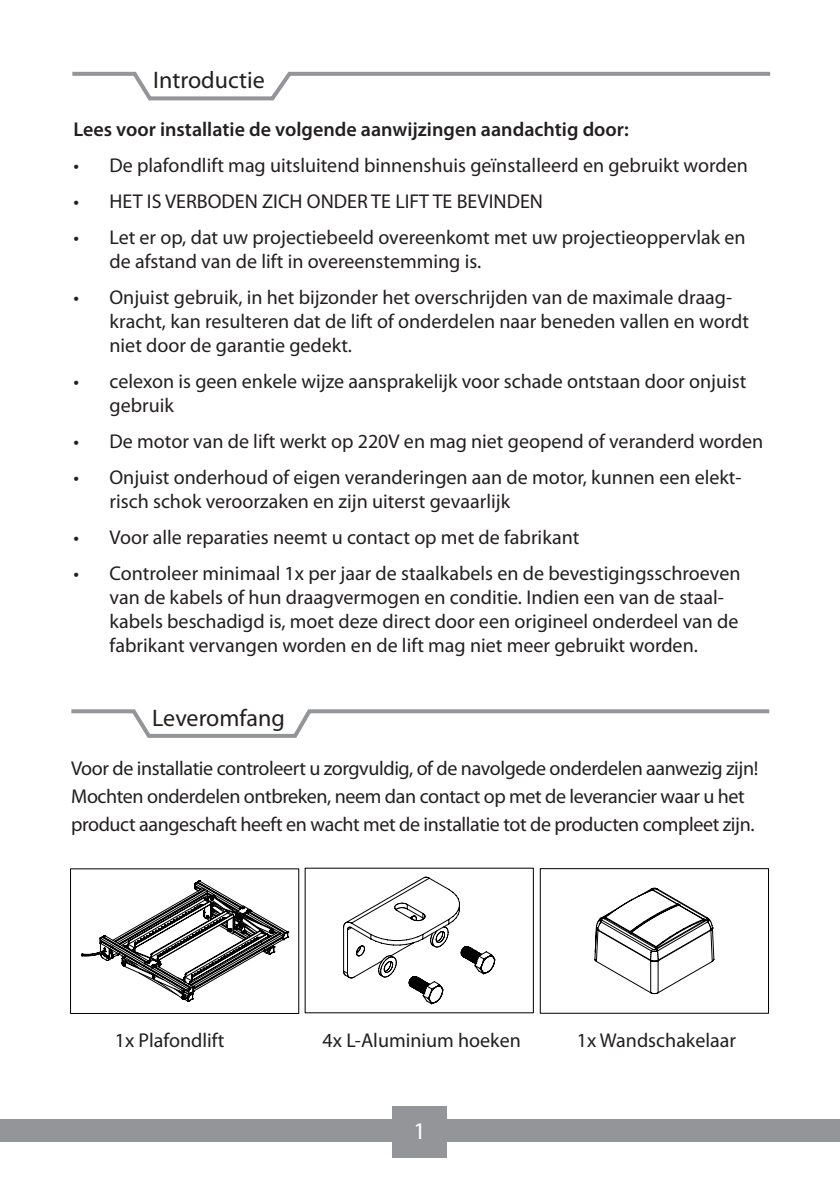
<style>
.page{position:relative;width:840px;height:1191px;background:#fff}
.page>*{position:absolute;margin:0;border:0;box-sizing:border-box;transform-origin:0 0}
.t1{font:24px "Myriad Pro";color:#231f20}
.t2{font:24px "Myriad Pro";color:#fff}
.t3{font:20px/24px "Myriad Pro";color:#231f20}
.t4{font:20px/28px "Myriad Pro";letter-spacing:-.02em;color:#231f20}
.t5{font:600 20px "Myriad Pro";color:#231f20}
</style>
<div class="page">
<svg style="left:81px;top:880px;width:207px;height:122px"></svg>
<svg style="left:594px;top:887px;width:120px;height:107px"></svg>
<div style="left:540px;top:868px;width:228px;height:145px;border:1px solid #000"></div>
<svg style="left:343px;top:876px;width:152px;height:128px"></svg>
<div style="left:392px;top:1106px;width:54px;height:51px;background:#939598"></div>
<div style="left:0;top:1119px;width:839px;height:22px;background:#939598"></div>
<svg style="left:72px;top:71px;width:699px;height:30px"></svg>
<svg style="left:71px;top:709px;width:699px;height:29px"></svg>
<p class="t1" style="left:153px;top:67px;width:113px">Introductie</p>
<p class="t5" style="left:73px;top:118px;width:556px">Lees voor installatie de volgende aanwijzingen aandachtig door:</p>
<p class="t3" style="left:73px;top:153px;width:675px">• De plafondlift mag uitsluitend binnenshuis geïnstalleerd en gebruikt worden</p>
<p class="t3" style="left:73px;top:189px;width:471px">• HET IS VERBODEN ZICH ONDER TE LIFT TE BEVINDEN</p>
<p class="t3" style="left:109px;top:225px;width:637px;text-indent:-36px">• Let er op, dat uw projectiebeeld overeenkomt met uw projectieoppervlak en de afstand van de lift in overeenstemming is.</p>
<p class="t3" style="left:109px;top:285px;width:640px;text-indent:-36px">• Onjuist gebruik, in het bijzonder het overschrijden van de maximale draag&shy;kracht, kan resulteren dat de lift of onderdelen naar beneden vallen en wordt niet door de garantie gedekt.</p>
<p class="t3" style="left:109px;top:369px;width:638px;text-indent:-36px">• celexon is geen enkele wijze aansprakelijk voor schade ontstaan door onjuist gebruik</p>
<p class="t3" style="left:73px;top:429px;width:691px">• De motor van de lift werkt op 220V en mag niet geopend of veranderd worden</p>
<p class="t3" style="left:109px;top:465px;width:633px;text-indent:-36px">• Onjuist onderhoud of eigen veranderingen aan de motor, kunnen een elekt&shy;risch schok veroorzaken en zijn uiterst gevaarlijk</p>
<p class="t3" style="left:73px;top:525px;width:507px">• Voor alle reparaties neemt u contact op met de fabrikant</p>
<p class="t3" style="left:109px;top:561px;width:632px;text-indent:-36px">• Controleer minimaal 1x per jaar de staalkabels en de bevestigingsschroeven van de kabels of hun draagvermogen en conditie. Indien een van de staal&shy;kabels beschadigd is, moet deze direct door een origineel onderdeel van de fabrikant vervangen worden en de lift mag niet meer gebruikt worden.</p>
<p class="t1" style="left:152px;top:704px;width:134px">Leveromfang</p>
<p class="t4" style="left:71px;top:754px;width:688px">Voor de installatie controleert u zorgvuldig, of de navolgede onderdelen aanwezig zijn!<br>Mochten onderdelen ontbreken, neem dan contact op met de leverancier waar u het product aangeschaft heeft en wacht met de installatie tot de producten compleet zijn.</p>
<p class="t3" style="left:115px;top:1029px;width:111px">1x Plafondlift</p>
<p class="t3" style="left:322px;top:1029px;width:200px">4x L-Aluminium hoeken</p>
<p class="t3" style="left:576px;top:1029px;width:160px">1x Wandschakelaar</p>
<p class="t2" style="left:413px;top:1117px;width:14px">1</p>
</div>
